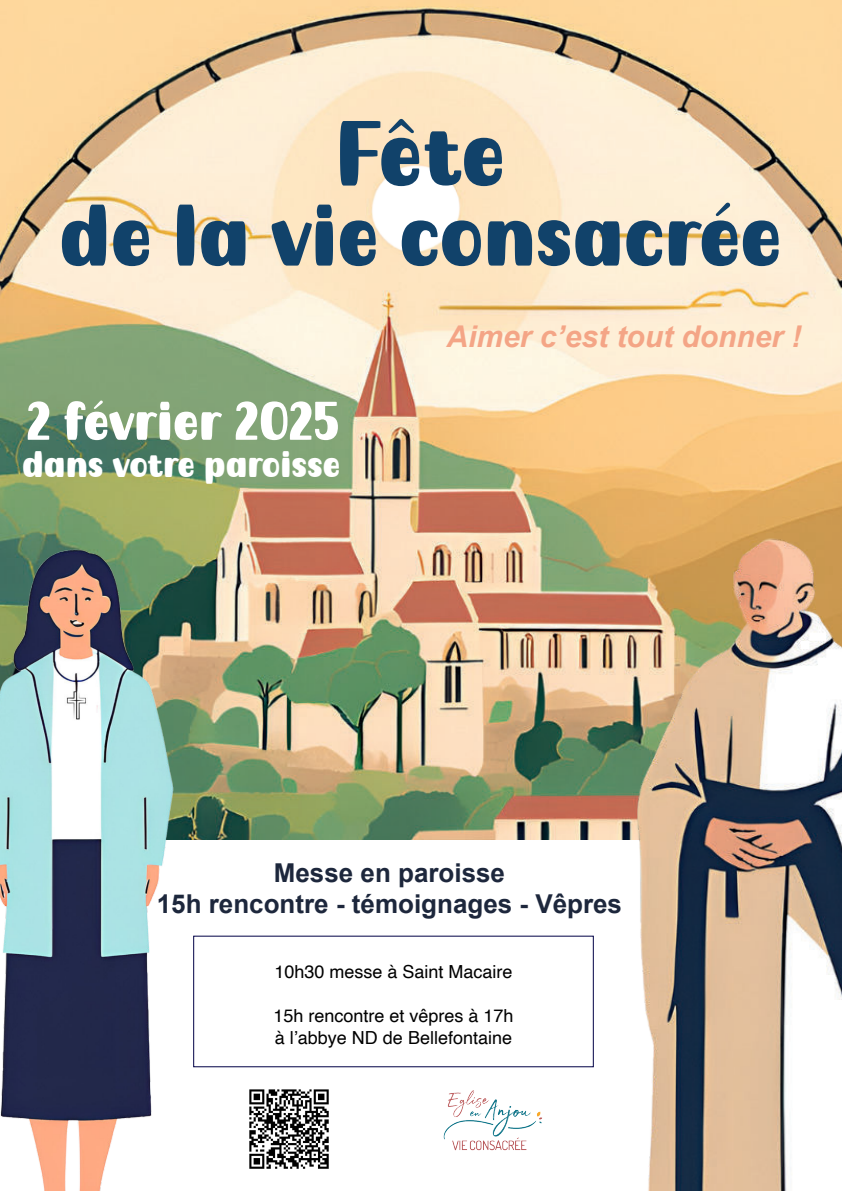
<style>
.page{position:relative;width:842px;height:1191px;background:#fff}
.page>*{position:absolute;margin:0;border:0;box-sizing:border-box;transform-origin:0 0}
.t1{font:90px "Wonderful Future";color:#11426a}
.t2{font:85px "Wonderful Future";color:#11426a}
.t3{font:53px "Wonderful Future";color:#fff}
.t4{font:36px "Wonderful Future";color:#fff}
.t5{font:italic 700 30px "Arial";color:#f4a586}
.t6{font:700 26px/31.2px "Arial";color:#1d273c;text-align:center}
.t7{font:18px/22px "Helvetica";color:#000}
</style>
<div class="page">
<img style="left:0;top:0;width:593px;height:839px">
<img style="left:593px;top:0;width:249px;height:1191px">
<img style="left:443px;top:1090px;width:99px;height:61px">
<img style="left:0;top:444px;width:436px;height:747px">
<h1 class="t1" style="left:336px;top:119px;width:171px">Fête</h1>
<h2 class="t2" style="left:59px;top:203px;width:724px">de la vie consacrée</h2>
<h3 class="t3" style="left:27px;top:400px;width:313px">2 février 2025</h3>
<h3 class="t4" style="left:22px;top:451px;width:320px">dans votre paroisse</h3>
<h3 class="t5" style="left:446px;top:319px;width:357px">Aimer c’est tout donner !</h3>
<h3 class="t6" style="left:157px;top:859px;width:467px">Messe en paroisse<br>15h rencontre - témoignages - Vêpres</h3>
<p class="t7" style="left:274px;top:962px;width:240px">10h30 messe à Saint Macaire</p>
<p class="t7" style="left:273px;top:1006px;width:242px">15h rencontre et vêpres à 17h à l’abbye ND de Bellefontaine</p>
</div>
